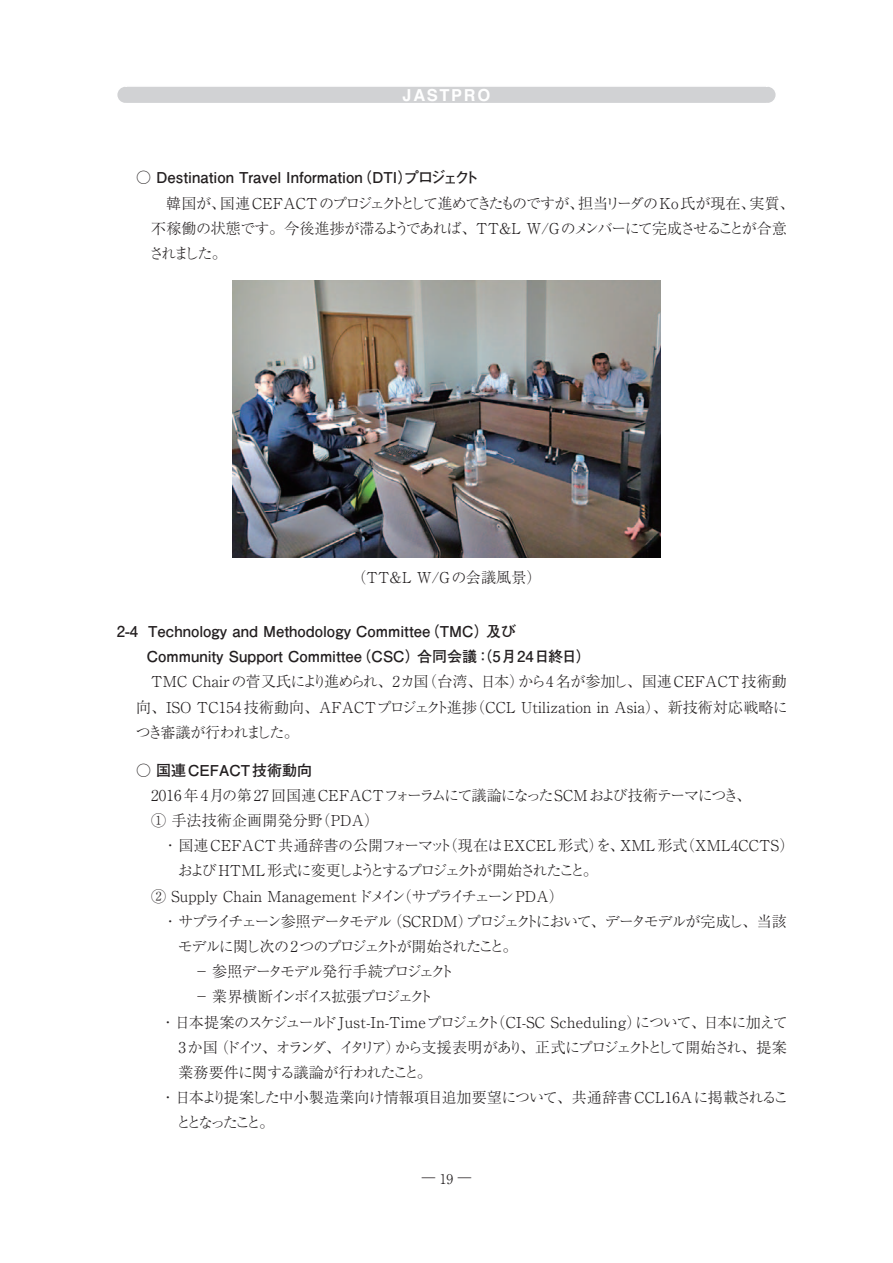
<style>
.page{position:relative;width:893px;height:1263px;background:#fff}
.page>*{position:absolute;margin:0;border:0;box-sizing:border-box;transform-origin:0 0}
.t1{font:700 16.5px "Helvetica";letter-spacing:.1em;color:#fff}
.t2{font:15px/25.2px "Ryumin Pro Light 90 pv RKSJ H";letter-spacing:.01em;color:#231f20}
.t3{font:15px/25.2px "Futo Go B101 Pro Bold 90 pv RKSJ H";color:#231f20}
.t4{font:15px/25.2px "Ryumin Pro Light 90 pv RKSJ H";letter-spacing:-.055em;color:#231f20;text-align:justify}
.t5{font:15px "Ryumin Pro Light 90 pv RKSJ H";color:#231f20}
.t6{font:15px/25.2px "Ryumin Pro Light 90 pv RKSJ H";letter-spacing:-.075em;color:#231f20}
.t7{font:15px "Ryumin Pro Light 90 pv RKSJ H";letter-spacing:-.1em;color:#231f20}
.t8{font:15px "Ryumin Pro Light 90 pv RKSJ H";letter-spacing:-.125em;color:#231f20}
.t9{font:15px "Ryumin Pro Light 90 pv RKSJ H";letter-spacing:-.145em;color:#231f20}
.t10{font:15px "Ryumin Pro Light 90 pv RKSJ H";letter-spacing:-.165em;color:#231f20}
.t11{font:15px "Ryumin Pro Light 90 pv RKSJ H";letter-spacing:-.09em;color:#231f20}
.t12{font:15px "Ryumin Pro Light 90 pv RKSJ H";letter-spacing:-.205em;color:#231f20}
.t13{font:13.5px "Ryumin Pro Light 90 pv RKSJ H";color:#231f20}
</style>
<div class="page">
<div style="left:117px;top:86px;width:659px;height:17px;background:#d1d2d4"></div>
<img style="left:232px;top:281px;width:428px;height:276px">
<p class="t1" style="left:402px;top:89px;width:89px">JASTPRO</p>
<p class="t3" style="left:136px;top:167px;width:345px">○ Destination Travel Information（DTI）プロジェクト</p>
<p class="t6" style="left:149px;top:192px;width:647px;text-indent:17px">韓国が、国連 CEFACTのプロジェクトとして進めてきたものですが、担当リーダのKo 氏が現在、実質、不稼働の状態です。今後進捗が滞るようであれば、TT&amp;L W/Gのメンバーにて完成させることが合意されました。 　</p>
<p class="t2" style="left:351px;top:567px;width:192px">（TT&amp;L W/Gの会議風景）</p>
<p class="t3" style="left:117px;top:621px;width:476px">2-4 Technology and Methodology Committee（TMC）及び<br>　　Community Support Committee（CSC）合同会議：（5月24日終日）</p>
<p class="t4" style="left:136px;top:671px;width:653px;text-indent:15px">TMC Chairの菅又氏により進められ、2カ国（台湾、日本）から4名が参加し、国連CEFACT技術動向、ISO TC154技術動向、AFACTプロジェクト進捗（CCL Utilization in Asia）、新技術対応戦略につき審議が行われました。</p>
<p class="t3" style="left:136px;top:759px;width:177px">○ 国連CEFACT技術動向</p>
<p class="t2" style="left:151px;top:785px;width:601px">2016年4月の第27回国連CEFACTフォーラムにて議論になったSCMおよび技術テーマにつき、<br>① 手法技術企画開発分野（PDA）</p>
<p class="t2" style="left:163px;top:835px;width:633px">・ 国連CEFACT共通辞書の公開フォーマット（現在はEXCEL形式）を、XML形式（XML4CCTS）</p>
<p class="t10" style="left:178px;top:865px;width:421px">および HTML 形式に変更しようとするプロジェクトが開始されたこと。</p>
<p class="t2" style="left:151px;top:885px;width:414px">② Supply Chain Management ドメイン（サプライチェーンPDA）</p>
<p class="t7" style="left:163px;top:915px;width:625px">・ サプライチェーン参照データモデル（SCRDM）プロジェクトにおいて、データモデルが完成し、当該</p>
<p class="t8" style="left:178px;top:941px;width:341px">モデルに関し次の 2 つのプロジェクトが開始されたこと。</p>
<p class="t11" style="left:151px;top:966px;width:305px">　　　－ 参照データモデル発行手続プロジェクト</p>
<p class="t8" style="left:151px;top:991px;width:284px">　　　－ 業界横断インボイス拡張プロジェクト</p>
<p class="t5" style="left:160px;top:1016px;width:628px">・ 日本提案のスケジュールドJust-In-Timeプロジェクト（CI-SC Scheduling）について、日本に加えて</p>
<p class="t9" style="left:178px;top:1041px;width:610px">3 か国（ドイツ、オランダ、イタリア）から支援表明があり、正式にプロジェクトとして開始され、提案</p>
<p class="t4" style="left:178px;top:1062px;width:255px">業務要件に関する議論が行われたこと。</p>
<p class="t5" style="left:160px;top:1092px;width:629px">・ 日本より提案した中小製造業向け情報項目追加要望について、共通辞書CCL16Aに掲載されるこ</p>
<p class="t12" style="left:176px;top:1117px;width:99px">ととなったこと。</p>
<p class="t13" style="left:422px;top:1172px;width:51px">̶ 19 ̶</p>
</div>
